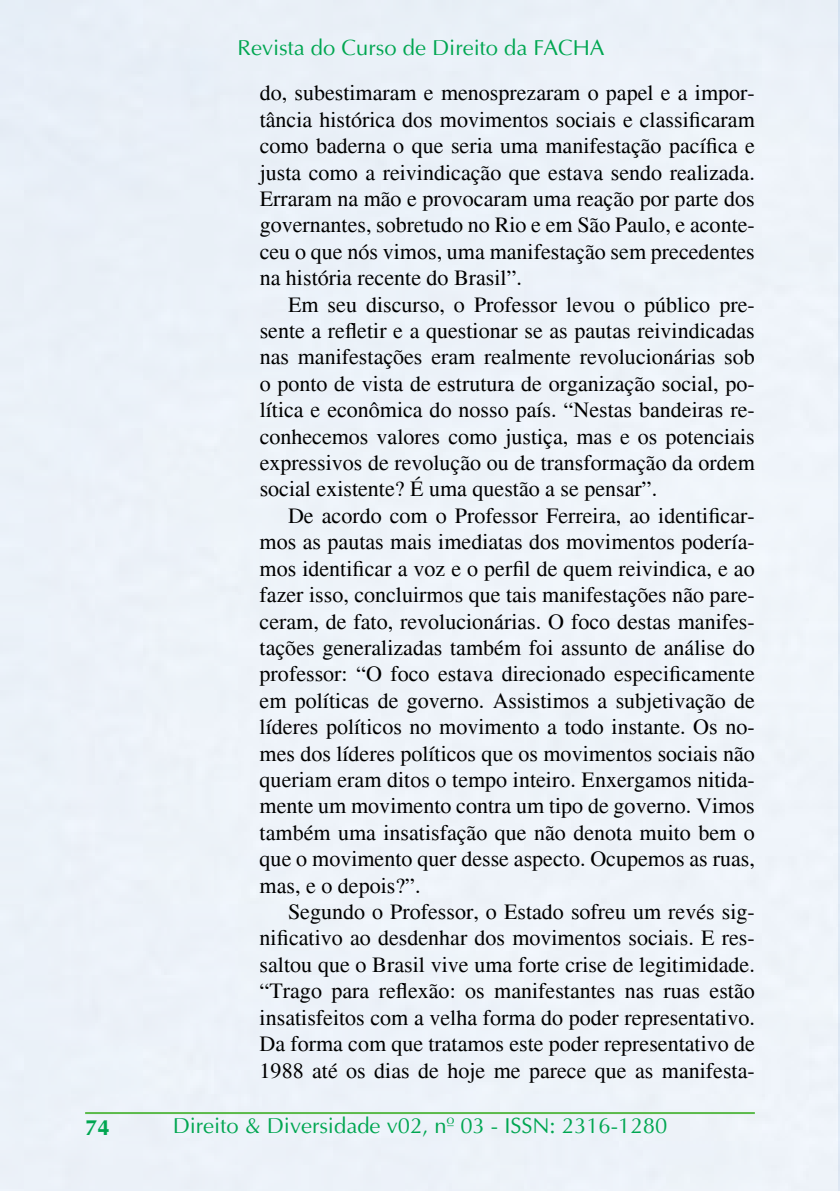
<style>
.page{position:relative;width:840px;height:1191px;background:#fff}
.page>*{position:absolute;margin:0;border:0;box-sizing:border-box;transform-origin:0 0}
.t1{font:22px/26.4px "Times";color:#000;text-align:justify}
.t2{font:22px "Ottawa Plain";color:#00a651}
.t3{font:700 22px "Ottawa";color:#00a651}
</style>
<div class="page">
<div style="left:0;top:0;width:839px;height:1191px;background:#edf2f9"></div>
<hr style="left:85px;top:1112px;width:669px;height:2px;background:#5bba4a">
<p class="t2" style="left:237px;top:35px;width:368px">Revista do Curso de Direito da FACHA</p>
<p class="t1" style="left:259px;top:80px;width:496px">do, subestimaram e menosprezaram o papel e a impor&shy;tância histórica dos movimentos sociais e classificaram como baderna o que seria uma manifestação pacífica e justa como a reivindicação que estava sendo realizada.<br>Erraram na mão e provocaram uma reação por parte dos governantes, sobretudo no Rio e em São Paulo, e aconte&shy;ceu o que nós vimos, uma manifestação sem precedentes na história recente do Brasil”.</p>
<p class="t1" style="left:259px;top:291px;width:496px;text-indent:28px">Em seu discurso, o Professor levou o público pre&shy;sente a refletir e a questionar se as pautas reivindicadas nas manifestações eram realmente revolucionárias sob o ponto de vista de estrutura de organização social, po&shy;lítica e econômica do nosso país. “Nestas bandeiras re&shy;conhecemos valores como justiça, mas e os potenciais expressivos de revolução ou de transformação da ordem social existente? É uma questão a se pensar”.</p>
<p class="t1" style="left:259px;top:502px;width:496px;text-indent:28px">De acordo com o Professor Ferreira, ao identificar&shy;mos as pautas mais imediatas dos movimentos podería&shy;mos identificar a voz e o perfil de quem reivindica, e ao fazer isso, concluirmos que tais manifestações não pare&shy;ceram, de fato, revolucionárias. O foco destas manifes&shy;tações generalizadas também foi assunto de análise do professor: “O foco estava direcionado especificamente em políticas de governo. Assistimos a subjetivação de líderes políticos no movimento a todo instante. Os no&shy;mes dos líderes políticos que os movimentos sociais não queriam eram ditos o tempo inteiro. Enxergamos nitida&shy;mente um movimento contra um tipo de governo. Vimos também uma insatisfação que não denota muito bem o que o movimento quer desse aspecto. Ocupemos as ruas, mas, e o depois?”.</p>
<p class="t1" style="left:259px;top:898px;width:496px;text-indent:28px">Segundo o Professor, o Estado sofreu um revés sig&shy;nificativo ao desdenhar dos movimentos sociais. E res&shy;saltou que o Brasil vive uma forte crise de legitimidade. “Trago para reflexão: os manifestantes nas ruas estão insatisfeitos com a velha forma do poder representativo.<br>Da forma com que tratamos este poder representativo de 1988 até os dias de hoje me parece que as manifesta-</p>
<p class="t3" style="left:85px;top:1114px;width:26px">74</p>
<p class="t2" style="left:173px;top:1113px;width:496px">Direito &amp; Diversidade v02, nº 03 - ISSN: 2316-1280</p>
</div>
